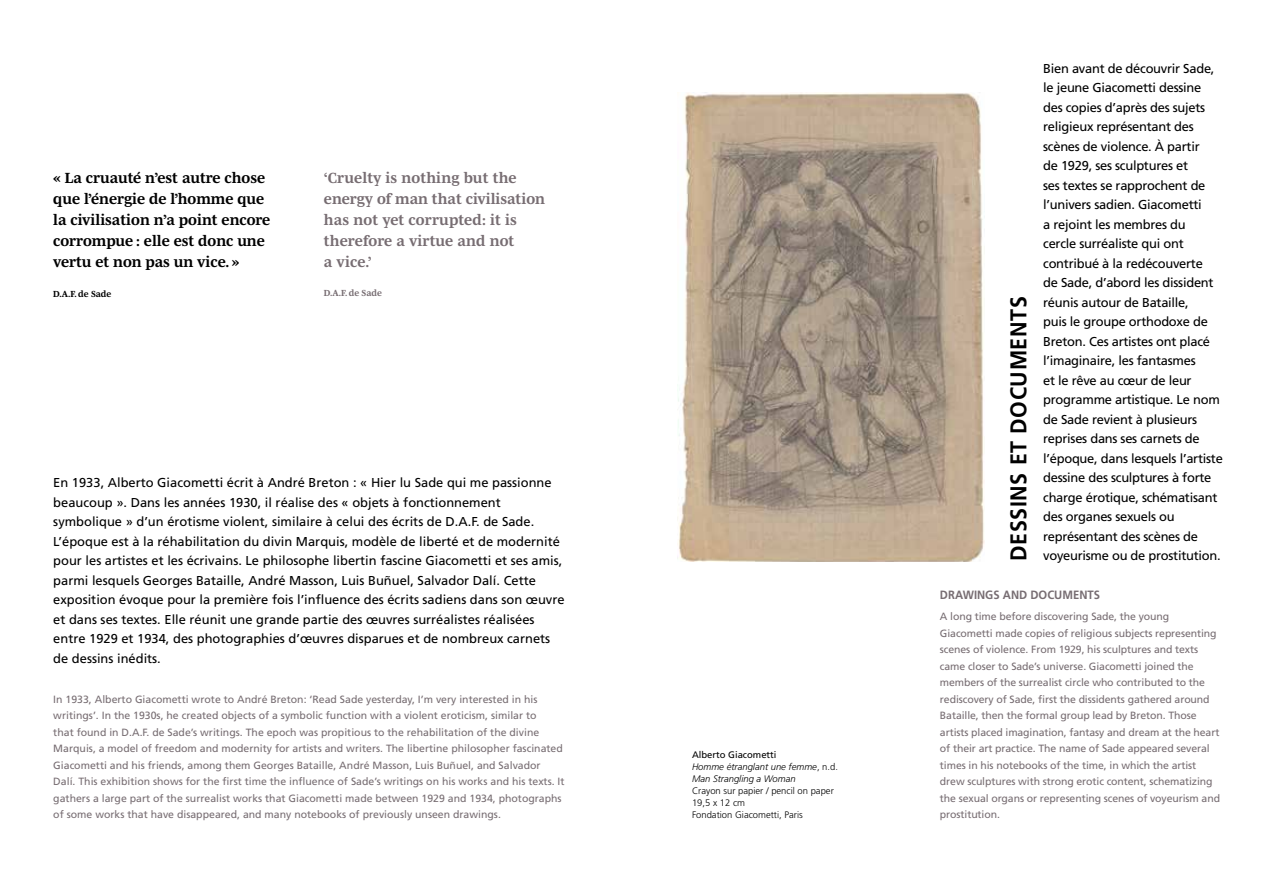
<style>
.page{position:relative;width:1276px;height:893px;background:#fff}
.page>*{position:absolute;margin:0;border:0;box-sizing:border-box;transform-origin:0 0}
.t1{font:700 22.8px "Frutiger";letter-spacing:.03em;color:#000;scale:.94 1}
.t2{font:700 15px/21px "Mencken Pro Text";color:#000}
.t3{font:700 15px/21px "Mencken Pro Text";letter-spacing:.01em;color:#776d72}
.t4{font:12.9px/19.5px "Frutiger";color:#000}
.t5{font:12.9px/19.5px "Frutiger";letter-spacing:-.02em;color:#000}
.t6{font:700 12px "Frutiger";color:#776d72;scale:.94 1}
.t7{font:10.5px/16.5px "Frutiger";color:#776d72}
.t8{font:italic 300 9.45px/12px "Frutiger";color:#000}
.t9{font:300 9.45px/12px "Frutiger";color:#000}
.t10{font:700 9px "Mencken Pro Text";color:#000}
.t11{font:700 9px "Mencken Pro Text";color:#776d72}
.s1{font-weight:400;font-style:normal}
.s2{font-style:normal}
</style>
<div class="page">
<img style="left:678px;top:92px;width:306px;height:469px">
<h2 class="t2" style="left:53px;top:166px;width:218px">« La cruauté n’est autre chose que l’énergie de l’homme que la civilisation n’a point encore corrompue : elle est donc une vertu et non pas un vice. »</h2>
<p class="t10" style="left:53px;top:287px;width:59px">D.A.F. de Sade</p>
<h2 class="t3" style="left:324px;top:166px;width:223px">‘Cruelty is nothing but the energy of man that civilisation has not yet corrupted: it is therefore a virtue and not<br>a vice.’</h2>
<p class="t11" style="left:324px;top:285px;width:59px">D.A.F. de Sade</p>
<p class="t4" style="left:53px;top:473px;width:513px">En 1933, Alberto Giacometti écrit à André Breton : « Hier lu Sade qui me passionne beaucoup ». Dans les années 1930, il réalise des « objets à fonctionnement symbolique » d’un érotisme violent, similaire à celui des écrits de D.A.F. de Sade.<br>L’époque est à la réhabilitation du divin Marquis, modèle de liberté et de modernité pour les artistes et les écrivains. Le philosophe libertin fascine Giacometti et ses amis, parmi lesquels Georges Bataille, André Masson, Luis Buñuel, Salvador Dalí. Cette exposition évoque pour la première fois l’influence des écrits sadiens dans son œuvre et dans ses textes. Elle réunit une grande partie des œuvres surréalistes réalisées entre 1929 et 1934, des photographies d’œuvres disparues et de nombreux carnets de dessins inédits.</p>
<p class="t7" style="left:53px;top:691px;width:513px">In 1933, Alberto Giacometti wrote to André Breton: ‘Read Sade yesterday, I’m very interested in his writings’. In the 1930s, he created objects of a symbolic function with a violent eroticism, similar to<br>that found in D.A.F. de Sade’s writings. The epoch was propitious to the rehabilitation of the divine Marquis, a model of freedom and modernity for artists and writers. The libertine philosopher fascinated Giacometti and his friends, among them Georges Bataille, André Masson, Luis Buñuel, and Salvador Dalí. This exhibition shows for the first time the influence of Sade’s writings on his works and his texts. It gathers a large part of the surrealist works that Giacometti made between 1929 and 1934, photographs of some works that have disappeared, and many notebooks of previously unseen drawings.</p>
<p class="t8" style="left:692px;top:749px;width:147px"><span class="s1">Alberto Giacometti<br></span>Homme étranglant une femme<span class="s2">, n.d.<br></span>Man Strangling a Woman</p>
<p class="t9" style="left:692px;top:785px;width:143px">Crayon sur papier / pencil on paper<br>19,5 x 12 cm<br>Fondation Giacometti, Paris</p>
<h1 class="t1" style="left:1005px;top:561px;width:281px;rotate:-90deg">DESSINS ET DOCUMENTS</h1>
<p class="t5" style="left:1043px;top:58px;width:181px">Bien avant de découvrir Sade, le jeune Giacometti dessine des copies d’après des sujets religieux représentant des scènes de violence. À partir<br>de 1929, ses sculptures et<br>ses textes se rapprochent de l’univers sadien. Giacometti<br>a rejoint les membres du<br>cercle surréaliste qui ont contribué à la redécouverte<br>de Sade, d’abord les dissident réunis autour de Bataille,<br>puis le groupe orthodoxe de<br>Breton. Ces artistes ont placé l’imaginaire, les fantasmes<br>et le rêve au cœur de leur programme artistique. Le nom de Sade revient à plusieurs reprises dans ses carnets de l’époque, dans lesquels l’artiste dessine des sculptures à forte charge érotique, schématisant des organes sexuels ou représentant des scènes de</p>
<p class="t5" style="left:1043px;top:546px;width:179px">voyeurisme ou de prostitution.</p>
<p class="t6" style="left:940px;top:588px;width:170px">DRAWINGS AND DOCUMENTS</p>
<p class="t7" style="left:940px;top:608px;width:282px">A long time before discovering Sade, the young Giacometti made copies of religious subjects representing scenes of violence. From 1929, his sculptures and texts came closer to Sade’s universe. Giacometti joined the members of the surrealist circle who contributed to the rediscovery of Sade, first the dissidents gathered around Bataille, then the formal group lead by Breton. Those artists placed imagination, fantasy and dream at the heart of their art practice. The name of Sade appeared several times in his notebooks of the time, in which the artist drew sculptures with strong erotic content, schematizing the sexual organs or representing scenes of voyeurism and prostitution.</p>
</div>
